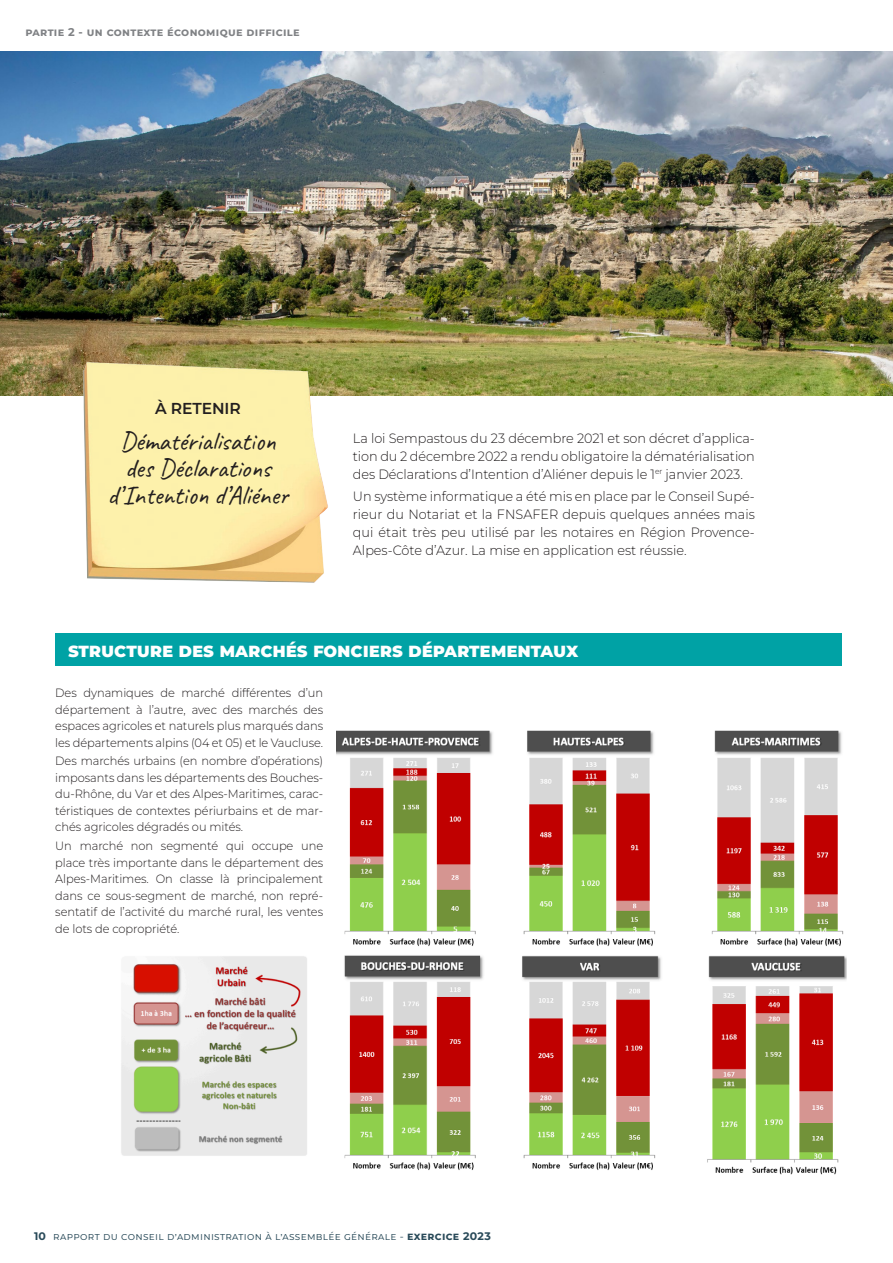
<style>
.page{position:relative;width:893px;height:1263px;background:#fff}
.page>*{position:absolute;margin:0;border:0;box-sizing:border-box;transform-origin:0 0}
.TexteCOURANT{font:27px/27px "Caveat";letter-spacing:-.005em;color:#231f20;text-align:center}
.INTER_TITRE{font:800 19.5px "Montserrat";letter-spacing:-.005em;color:#fff}
.TexteCOURANT-2{font:600 15.9px "Montserrat";letter-spacing:-.005em;color:#231f20}
.TexteCOURANT-3{font:300 13.5px/18px "Montserrat";letter-spacing:-.005em;color:#231f20;text-align:justify;scale:.95 1}
.TexteCOURANT-4{font:300 12px/16.5px "Montserrat";letter-spacing:-.005em;color:#231f20;text-align:justify;scale:.95 1}
.PARTIE_Tête{font:700 11.25px "Montserrat";letter-spacing:.03em;color:#808285}
.t1{font:10.5px "Montserrat";letter-spacing:.04em;color:#294a59}
.s1{font-weight:700;font-size:10.95px}
</style>
<div class="page">
<img style="left:0;top:51px;width:893px;height:344px">
<div style="left:55px;top:634px;width:787px;height:32px;background:#00a2a5"></div>
<img style="left:121px;top:730px;width:725px;height:445px">
<div style="left:55px;top:686px;width:281px;height:255px;background:#fff"></div>
<img style="left:77px;top:357px;width:261px;height:226px">
<p class="PARTIE_Tête" style="left:26px;top:25px;width:276px">PARTIE 2 - UN CONTEXTE ÉCONOMIQUE DIFFICILE</p>
<p class="TexteCOURANT-2" style="left:155px;top:398px;width:87px">À RETENIR</p>
<p class="TexteCOURANT" style="left:108px;top:427px;width:182px">Dématérialisation des Déclarations d’Intention d’Aliéner</p>
<p class="TexteCOURANT-3" style="left:353px;top:428px;width:424px">La loi Sempastous du 23 décembre 2021 et son décret d’applica&shy;tion du 2 décembre 2022 a rendu obligatoire la dématérialisation des Déclarations d’Intention d’Aliéner depuis le 1<sup>er</sup> janvier 2023.</p>
<p class="TexteCOURANT-3" style="left:353px;top:487px;width:424px">Un système informatique a été mis en place par le Conseil Supé&shy;rieur du Notariat et la FNSAFER depuis quelques années mais qui était très peu utilisé par les notaires en Région Provence-Alpes-Côte d’Azur. La mise en application est réussie.</p>
<p class="INTER_TITRE" style="left:68px;top:637px;width:512px">STRUCTURE DES MARCHÉS FONCIERS DÉPARTEMENTAUX</p>
<p class="TexteCOURANT-4" style="left:55px;top:684px;width:283px">Des dynamiques de marché différentes d’un département à l’autre, avec des marchés des espaces agricoles et naturels plus marqués dans les départements alpins (04 et 05) et le Vaucluse.</p>
<p class="TexteCOURANT-4" style="left:55px;top:753px;width:283px">Des marchés urbains (en nombre d’opérations) imposants dans les départements des Bouches&shy;du-Rhône, du Var et des Alpes-Maritimes, carac&shy;téristiques de contextes périurbains et de mar&shy;chés agricoles dégradés ou mités.</p>
<p class="TexteCOURANT-4" style="left:55px;top:837px;width:284px">Un marché non segmenté qui occupe une place très importante dans le département des Alpes-Maritimes. On classe là principalement dans ce sous-segment de marché, non repré&shy;sentatif de l’activité du marché rural, les ventes de lots de copropriété.</p>
<p class="t1" style="left:34px;top:1229px;width:458px"><span class="s1">10</span> rapport du conseil d’administration à l’assemblée générale - <span class="s1">EXERCICE 2023</span></p>
</div>
